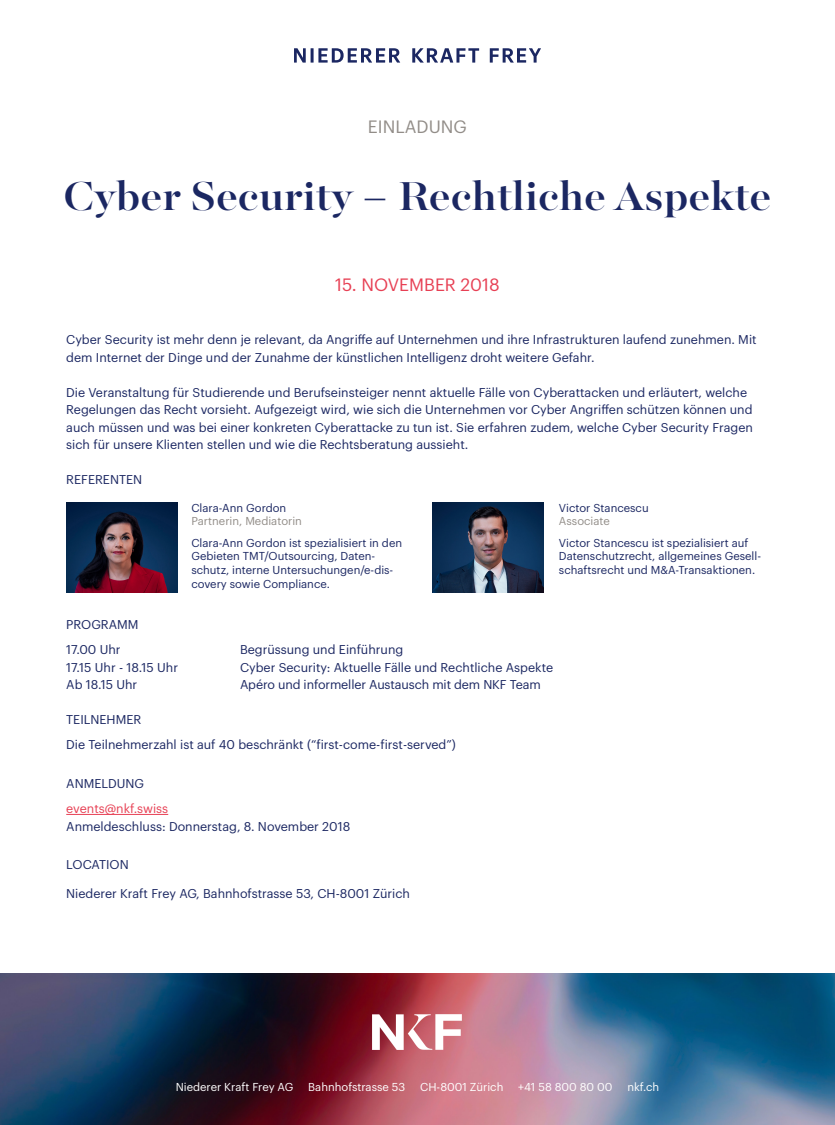
<style>
.page{position:relative;width:835px;height:1125px;background:#fff}
.page>*{position:absolute;margin:0;border:0;box-sizing:border-box;transform-origin:0 0}
.t1{font:500 45px "Majesti Banner";color:#1b2762}
.t2{font:17.5px "Graphik";color:#e74054}
.t3{font:17.5px "Graphik";color:#928d88}
.t4{font:12.5px/17.5px "Graphik";color:#1b2762}
.t5{font:12.5px "Graphik";color:#e74054}
.t6{font:11.25px/13.8px "Graphik";color:#1b2762}
.t7{font:11.25px "Graphik";color:#fff}
.t8{font:11.25px "Graphik";color:#928d88}
</style>
<div class="page">
<img style="left:0;top:974px;width:835px;height:151px">
<svg style="left:294px;top:48px;width:247px;height:15px"></svg>
<hr style="left:66px;top:814px;width:102px;height:1px;background:#e74054">
<img style="left:373px;top:1015px;width:88px;height:34px">
<img style="left:66px;top:502px;width:111px;height:90px">
<img style="left:433px;top:502px;width:111px;height:90px">
<h2 class="t3" style="left:368px;top:113px;width:101px">EINLADUNG</h2>
<h1 class="t1" style="left:64px;top:166px;width:709px">Cyber Security – Rechtliche Aspekte</h1>
<h2 class="t2" style="left:335px;top:271px;width:166px">15. NOVEMBER 2018</h2>
<p class="t4" style="left:66px;top:330px;width:692px">Cyber Security ist mehr denn je relevant, da Angriffe auf Unternehmen und ihre Infrastrukturen laufend zunehmen. Mit dem Internet der Dinge und der Zunahme der künstlichen Intelligenz droht weitere Gefahr.</p>
<p class="t4" style="left:66px;top:383px;width:688px">Die Veranstaltung für Studierende und Berufseinsteiger nennt aktuelle Fälle von Cyberattacken und erläutert, welche Regelungen das Recht vorsieht. Aufgezeigt wird, wie sich die Unternehmen vor Cyber Angriffen schützen können und auch müssen und was bei einer konkreten Cyberattacke zu tun ist. Sie erfahren zudem, welche Cyber Security Fragen sich für unsere Klienten stellen und wie die Rechtsberatung aussieht.</p>
<p class="t4" style="left:66px;top:470px;width:77px">REFERENTEN</p>
<p class="t4" style="left:66px;top:611px;width:74px;line-height:25px">PROGRAMM<br>17.00 Uhr</p>
<p class="t6" style="left:191px;top:500px;width:96px">Clara-Ann Gordon</p>
<p class="t8" style="left:191px;top:513px;width:112px">Partnerin, Mediatorin</p>
<p class="t6" style="left:191px;top:535px;width:212px">Clara-Ann Gordon ist spezialisiert in den Gebieten TMT/Outsourcing, Daten&shy;schutz, interne Untersuchungen/e-dis&shy;covery sowie Compliance.</p>
<p class="t4" style="left:240px;top:640px;width:165px">Begrüssung und Einführung</p>
<p class="t6" style="left:559px;top:500px;width:91px">Victor Stancescu</p>
<p class="t8" style="left:559px;top:513px;width:52px">Associate</p>
<p class="t6" style="left:559px;top:535px;width:204px">Victor Stancescu ist spezialisiert auf<br>Datenschutzrecht, allgemeines Gesell&shy;schaftsrecht und M&amp;A-Transaktionen.</p>
<p class="t4" style="left:66px;top:658px;width:113px">17.15 Uhr - 18.15 Uhr</p>
<p class="t4" style="left:240px;top:658px;width:315px">Cyber Security: Aktuelle Fälle und Rechtliche Aspekte</p>
<p class="t4" style="left:66px;top:675px;width:73px">Ab 18.15 Uhr</p>
<p class="t4" style="left:240px;top:675px;width:302px">Apéro und informeller Austausch mit dem NKF Team</p>
<p class="t4" style="left:66px;top:706px;width:391px;line-height:25px">TEILNEHMER<br>Die Teilnehmerzahl ist auf 40 beschränkt (“first-come-first-served”)</p>
<p class="t4" style="left:66px;top:774px;width:79px">ANMELDUNG</p>
<p class="t5" style="left:66px;top:799px;width:103px">events@nkf.swiss</p>
<p class="t4" style="left:66px;top:816px;width:286px">Anmeldeschluss: Donnerstag, 8. November 2018</p>
<p class="t4" style="left:66px;top:855px;width:64px">LOCATION</p>
<p class="t4" style="left:66px;top:884px;width:345px">Niederer Kraft Frey AG, Bahnhofstrasse 53, CH-8001 Zürich</p>
<p class="t7" style="left:176px;top:1078px;width:119px">Niederer Kraft Frey AG</p>
<p class="t7" style="left:308px;top:1078px;width:98px">Bahnhofstrasse 53</p>
<p class="t7" style="left:420px;top:1078px;width:85px">CH-8001 Zürich</p>
<p class="t7" style="left:518px;top:1078px;width:96px">+41 58 800 80 00</p>
<p class="t7" style="left:627px;top:1078px;width:33px">nkf.ch</p>
</div>
